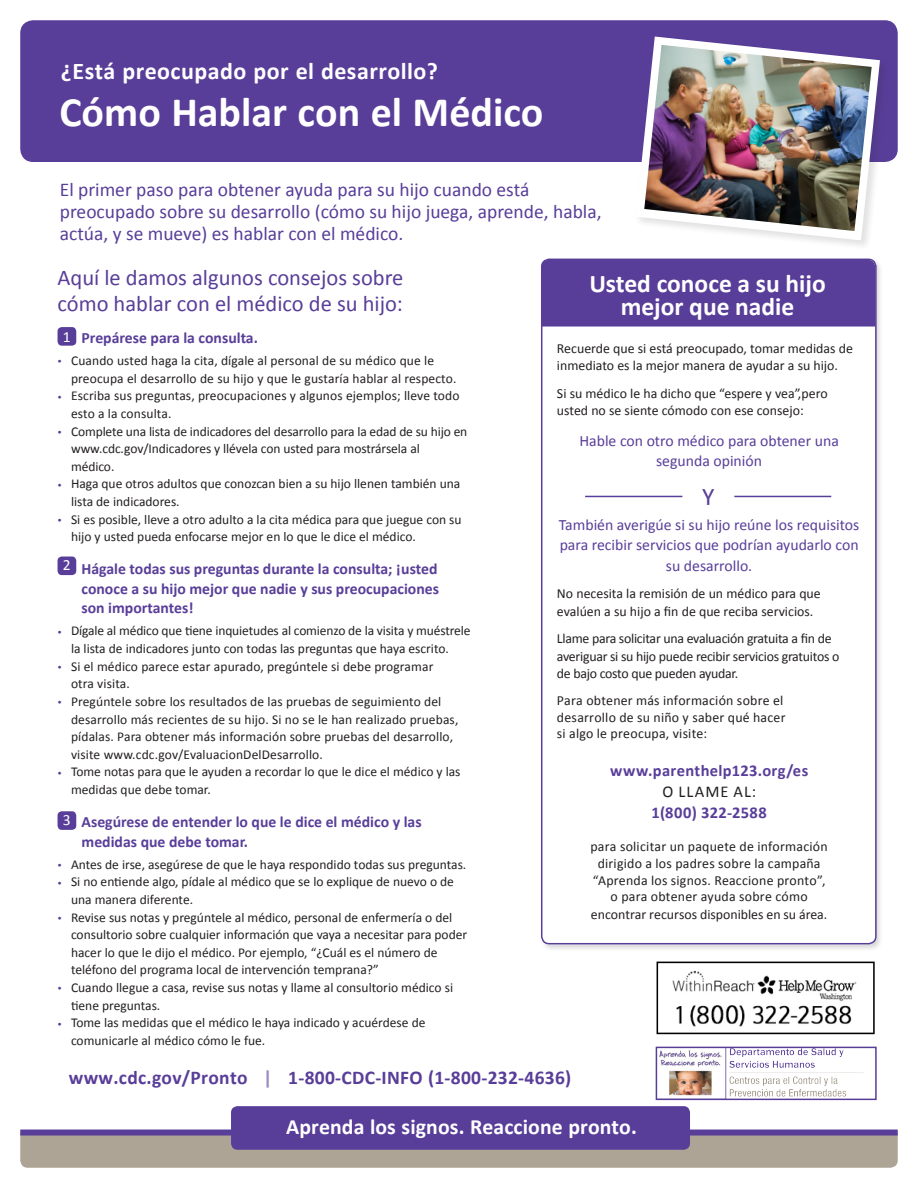
<style>
.page{position:relative;width:918px;height:1188px;background:#fff}
.page>*{position:absolute;margin:0;border:0;box-sizing:border-box;transform-origin:0 0}
.t1{font:700 42px "Calibri";color:#fff}
.t2{font:700 25.5px/22.5px "Calibri";color:#fff;text-align:center}
.t3{font:25.5px "Calibri";color:#593e99}
.t4{font:700 24px "Calibri";letter-spacing:.02em;color:#fff}
.t5{font:22.5px/25.5px "Calibri";color:#593e99}
.t6{font:700 21.75px "Calibri";letter-spacing:.005em;color:#fff}
.t7{font:19.5px/22.2px "Calibri";color:#593e99}
.t8{font:700 19.5px "Calibri";letter-spacing:.015em;color:#593e99}
.t9{font:700 16.5px "Calibri";letter-spacing:.02em;color:#593e99}
.t10{font:16.5px "Calibri";letter-spacing:.06em;color:#231f20}
.t11{font:700 15.75px/19.5px "Calibri";color:#593e99;text-align:justify}
.t12{font:15.75px/20.2px "Calibri";color:#593e99;text-align:center}
.t13{font:15.6px "Calibri";color:#fff}
.t14{font:13.8px/17.2px "Calibri";color:#231f20}
.t15{font:13.8px/17.2px "Calibri";letter-spacing:-.02em;color:#231f20}
.t16{font:13.5px/17.7px "Calibri";color:#231f20}
.s1{font-size:9px;color:#593e99}
.s2{color:#9c8dc3}
</style>
<div class="page">
<div style="left:20px;top:20px;width:878px;height:142px;background:#593e99;border-radius:13px"></div>
<div style="left:635px;top:35px;width:255px;height:216px;background:#231f20;opacity:.13"></div>
<svg style="left:636px;top:37px;width:244px;height:203px"></svg>
<div style="left:540px;top:257px;width:343px;height:696px;background:#231f20;opacity:.17"></div>
<div style="left:541px;top:259px;width:334px;height:685px;background:#fff;border-radius:8px"></div>
<div style="left:541px;top:260px;width:334px;height:67px;background:#593e99"></div>
<div style="left:541px;top:259px;width:336px;height:685px;border:2px solid #593e99;border-radius:8px"></div>
<hr style="left:585px;top:496px;width:97px;height:1px;background:#593e99">
<hr style="left:734px;top:496px;width:97px;height:1px;background:#593e99">
<div style="left:58px;top:327px;width:18px;height:19px;background:#593e99;border-radius:4px"></div>
<div style="left:58px;top:557px;width:18px;height:18px;background:#593e99;border-radius:4px"></div>
<div style="left:58px;top:811px;width:18px;height:19px;background:#593e99;border-radius:4px"></div>
<img style="left:644px;top:45px;width:228px;height:186px">
<div style="left:20px;top:1136px;width:878px;height:32px;background:#ada496"></div>
<div style="left:20px;top:1130px;width:878px;height:6px;background:#593e99"></div>
<div style="left:231px;top:1106px;width:459px;height:44px;background:#593e99;border-radius:6px"></div>
<img style="left:659px;top:1050px;width:205px;height:47px">
<div style="left:656px;top:1047px;width:221px;height:53px;border:2px solid #593e99"></div>
<img style="left:656px;top:961px;width:219px;height:74px">
<p class="t4" style="left:61px;top:56px;width:379px">¿Está preocupado por el desarrollo?</p>
<p class="t1" style="left:59px;top:86px;width:486px">Cómo Hablar con el Médico</p>
<p class="t7" style="left:60px;top:178px;width:471px">El primer paso para obtener ayuda para su hijo cuando está</p>
<p class="t7" style="left:60px;top:200px;width:543px">preocupado sobre su desarrollo (cómo su hijo juega, aprende, habla, actúa, y se mueve) es hablar con el médico.</p>
<p class="t5" style="left:58px;top:265px;width:347px">Aquí le damos algunos consejos sobre cómo hablar con el médico de su hijo:</p>
<p class="t11" style="left:82px;top:328px;width:178px">Prepárese para la consulta.</p>
<p class="t16" style="left:71px;top:352px;width:387px;text-indent:-14px"><span class="s1">•</span> Cuando usted haga la cita, dígale al personal de su médico que le preocupa el desarrollo de su hijo y que le gustaría hablar al respecto.</p>
<p class="t16" style="left:71px;top:387px;width:390px;text-indent:-14px"><span class="s1">•</span> Escriba sus preguntas, preocupaciones y algunos ejemplos; lleve todo esto a la consulta.</p>
<p class="t16" style="left:71px;top:422px;width:398px;text-indent:-14px"><span class="s1">•</span> Complete una lista de indicadores del desarrollo para la edad de su hijo en www.cdc.gov/Indicadores y llévela con usted para mostrársela al<br>médico.</p>
<p class="t16" style="left:71px;top:475px;width:391px;text-indent:-14px"><span class="s1">•</span> Haga que otros adultos que conozcan bien a su hijo llenen también una lista de indicadores.</p>
<p class="t16" style="left:71px;top:510px;width:392px;text-indent:-14px"><span class="s1">•</span> Si es posible, lleve a otro adulto a la cita médica para que juegue con su hijo y usted pueda enfocarse mejor en lo que le dice el médico.</p>
<p class="t11" style="left:82px;top:559px;width:359px">Hágale todas sus preguntas durante la consulta; ¡usted conoce a su hijo mejor que nadie y sus preocupaciones son importantes!</p>
<p class="t16" style="left:58px;top:622px;width:415px;text-align:center"><span class="s1">•</span> Dígale al médico que tiene inquietudes al comienzo de la visita y muéstrele la lista de indicadores junto con todas las preguntas que haya escrito.</p>
<p class="t16" style="left:71px;top:657px;width:364px;text-indent:-14px"><span class="s1">•</span> Si el médico parece estar apurado, pregúntele si debe programar otra visita.</p>
<p class="t16" style="left:71px;top:693px;width:389px;text-indent:-14px"><span class="s1">•</span> Pregúntele sobre los resultados de las pruebas de seguimiento del desarrollo más recientes de su hijo. Si no se le han realizado pruebas, pídalas. Para obtener más información sobre pruebas del desarrollo, visite www.cdc.gov/EvaluacionDelDesarrollo.</p>
<p class="t16" style="left:71px;top:763px;width:391px;text-indent:-14px"><span class="s1">•</span> Tome notas para que le ayuden a recordar lo que le dice el médico y las medidas que debe tomar.</p>
<p class="t11" style="left:82px;top:812px;width:342px">Asegúrese de entender lo que le dice el médico y las medidas que debe tomar.</p>
<p class="t16" style="left:58px;top:855px;width:410px"><span class="s1">•</span> Antes de irse, asegúrese de que le haya respondido todas sus preguntas.</p>
<p class="t16" style="left:71px;top:873px;width:384px;text-indent:-14px"><span class="s1">•</span> Si no entiende algo, pídale al médico que se lo explique de nuevo o de una manera diferente.</p>
<p class="t16" style="left:71px;top:908px;width:398px;text-indent:-14px"><span class="s1">•</span> Revise sus notas y pregúntele al médico, personal de enfermería o del consultorio sobre cualquier información que vaya a necesitar para poder hacer lo que le dijo el médico. Por ejemplo, “¿Cuál es el número de teléfono del programa local de intervención temprana?”</p>
<p class="t16" style="left:71px;top:979px;width:384px;text-indent:-14px"><span class="s1">•</span> Cuando llegue a casa, revise sus notas y llame al consultorio médico si tiene preguntas.</p>
<p class="t16" style="left:71px;top:1014px;width:356px;text-indent:-14px"><span class="s1">•</span> Tome las medidas que el médico le haya indicado y acuérdese de comunicarle al médico cómo le fue.</p>
<p class="t8" style="left:69px;top:1065px;width:504px">www.cdc.gov/Pronto <span class="s2">|</span> 1-800-CDC-INFO (1-800-232-4636)</p>
<p class="t6" style="left:286px;top:1113px;width:352px">Aprenda los signos. Reaccione pronto.</p>
<p class="t2" style="left:589px;top:272px;width:238px">Usted conoce a su hijo mejor que nadie</p>
<p class="t14" style="left:557px;top:340px;width:297px">Recuerde que si está preocupado, tomar medidas de inmediato es la mejor manera de ayudar a su hijo.</p>
<p class="t14" style="left:557px;top:385px;width:272px">Si su médico le ha dicho que “espere y vea”,pero usted no se siente cómodo con ese consejo:</p>
<p class="t12" style="left:579px;top:430px;width:261px">Hable con otro médico para obtener una segunda opinión</p>
<p class="t13" style="left:63px;top:326px;width:9px">1</p>
<p class="t3" style="left:702px;top:480px;width:14px">Y</p>
<p class="t12" style="left:559px;top:515px;width:302px">También averigúe si su hijo reúne los requisitos para recibir servicios que podrían ayudarlo con su desarrollo.</p>
<p class="t14" style="left:557px;top:585px;width:265px">No necesita la remisión de un médico para que evalúen a su hijo a fin de que reciba servicios.</p>
<p class="t15" style="left:557px;top:630px;width:284px">Llame para solicitar una evaluación gratuita a fin de averiguar si su hijo puede recibir servicios gratuitos o</p>
<p class="t15" style="left:557px;top:665px;width:183px">de bajo costo que pueden ayudar.</p>
<p class="t14" style="left:557px;top:692px;width:228px">Para obtener más información sobre el</p>
<p class="t14" style="left:557px;top:709px;width:230px">desarrollo de su niño y saber qué hacer</p>
<p class="t14" style="left:557px;top:725px;width:152px">si algo le preocupa, visite:</p>
<p class="t9" style="left:610px;top:760px;width:200px">www.parenthelp123.org/es</p>
<p class="t10" style="left:662px;top:781px;width:95px">O LLAME AL:</p>
<p class="t9" style="left:652px;top:802px;width:117px">1(800) 322-2588</p>
<p class="t14" style="left:590px;top:838px;width:239px">para solicitar un paquete de información</p>
<p class="t14" style="left:598px;top:855px;width:224px">dirigido a los padres sobre la campaña</p>
<p class="t14" style="left:591px;top:872px;width:238px;text-align:center">“Aprenda los signos. Reaccione pronto”, o para obtener ayuda sobre cómo encontrar recursos disponibles en su área.</p>
<p class="t13" style="left:63px;top:555px;width:9px">2</p>
<p class="t13" style="left:63px;top:810px;width:9px">3</p>
</div>
